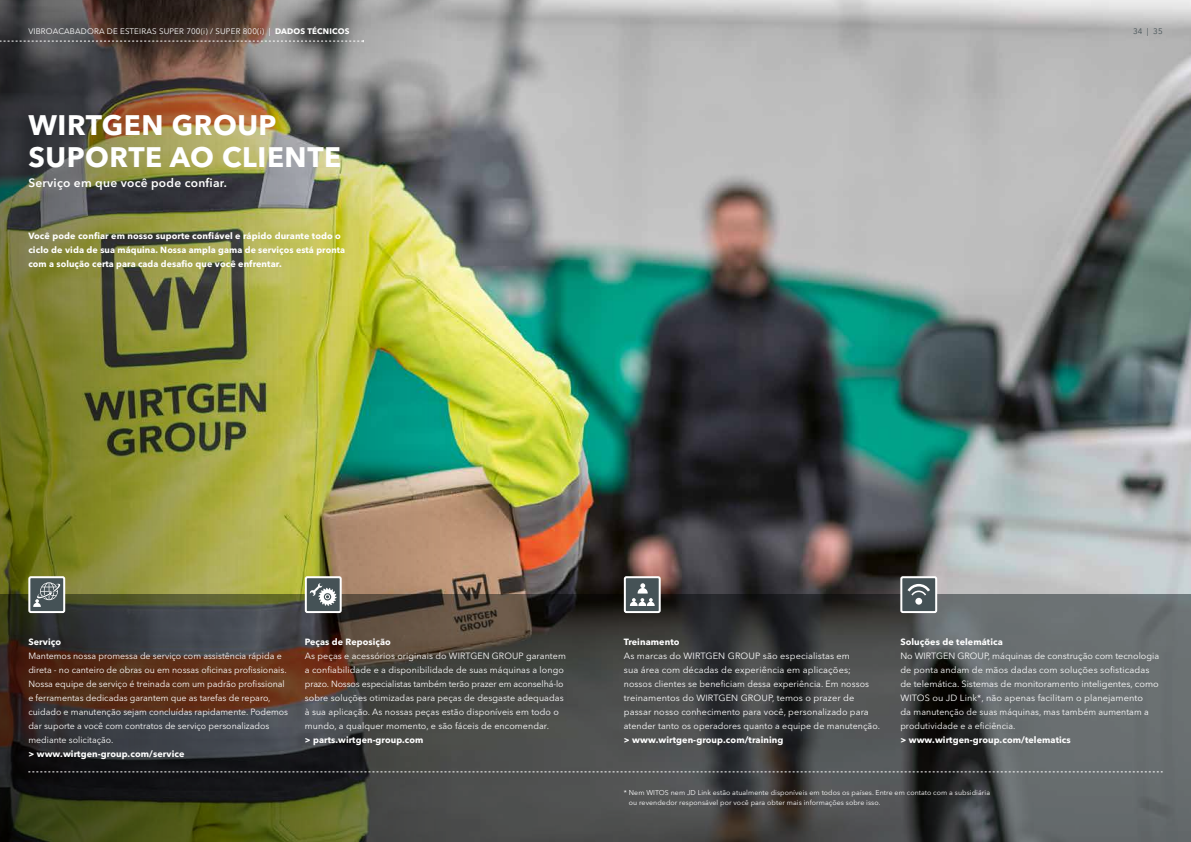
<style>
.page{position:relative;width:1191px;height:842px;background:#fff}
.page>*{position:absolute;margin:0;border:0;box-sizing:border-box;transform-origin:0 0}
.t1{font:700 28px/32px "Avenir Next LT Pro";letter-spacing:.02em;color:#fff}
.t2{font:600 12px "Avenir Next LT Pro";letter-spacing:.02em;color:#fff}
.t3{font:9px/14px "Avenir Next LT Pro";letter-spacing:.01em;color:#fff}
.t4{font:700 9px/14px "Avenir Next LT Pro";letter-spacing:.01em;color:#fff}
.t5{font:8px "Avenir Next LT Pro";letter-spacing:.02em;color:#fff}
.t6{font:8px "Avenir Next LT Pro";color:#455256}
.t7{font:7px/10px "Avenir Next LT Pro";letter-spacing:.01em;color:#fff}
.s1{font-weight:700}
</style>
<div class="page">
<img style="left:452px;top:0;width:739px;height:595px">
<img style="left:0;top:0;width:452px;height:595px">
<svg style="left:0;top:595px;width:1191px;height:247px;background:#484742"></svg>
<div style="left:29px;top:577px;width:35px;height:35px;background:#455256;border-radius:2px"></div>
<div style="left:28px;top:576px;width:37px;height:37px;border:2px solid #fff;border-radius:2px"></div>
<svg style="left:33px;top:582px;width:28px;height:25px"></svg>
<div style="left:625px;top:577px;width:34px;height:35px;background:#455256;border-radius:2px"></div>
<div style="left:624px;top:576px;width:36px;height:37px;border:2px solid #fff;border-radius:2px"></div>
<svg style="left:630px;top:583px;width:24px;height:23px"></svg>
<div style="left:306px;top:577px;width:35px;height:35px;background:#455256;border-radius:2px"></div>
<div style="left:305px;top:576px;width:37px;height:37px;border:2px solid #fff;border-radius:2px"></div>
<svg style="left:310px;top:583px;width:27px;height:23px"></svg>
<div style="left:901px;top:577px;width:35px;height:35px;background:#455256;border-radius:2px"></div>
<div style="left:900px;top:576px;width:37px;height:37px;border:2px solid #fff;border-radius:2px"></div>
<div style="left:915px;top:598px;width:7px;height:7px;background:#fff;border-radius:50%"></div>
<svg style="left:907px;top:584px;width:23px;height:11px"></svg>
<svg style="left:28px;top:772px;width:1134px;height:1px"></svg>
<svg style="left:0;top:40px;width:364px;height:2px"></svg>
<p class="t5" style="left:28px;top:27px;width:323px">VIBROACABADORA DE ESTEIRAS SUPER 700(i) / SUPER 800(i) | <span class="s1">DADOS TÉCNICOS</span></p>
<p class="t6" style="left:1133px;top:27px;width:31px">34 | 35</p>
<h1 class="t1" style="left:28px;top:108px;width:314px">WIRTGEN GROUP<br>SUPORTE AO CLIENTE</h1>
<h2 class="t2" style="left:28px;top:175px;width:200px">Serviço em que você pode confiar.</h2>
<p class="t4" style="left:28px;top:229px;width:318px">Você pode confiar em nosso suporte confiável e rápido durante todo o ciclo de vida de sua máquina. Nossa ampla gama de serviços está pronta com a solução certa para cada desafio que você enfrentar.</p>
<p class="t4" style="left:28px;top:635px;width:34px">Serviço</p>
<p class="t3" style="left:28px;top:649px;width:261px">Mantemos nossa promessa de serviço com assistência rápida e direta - no canteiro de obras ou em nossas oficinas profissionais.<br>Nossa equipe de serviço é treinada com um padrão profissional e ferramentas dedicadas garantem que as tarefas de reparo, cuidado e manutenção sejam concluídas rapidamente. Podemos dar suporte a você com contratos de serviço personalizados mediante solicitação.</p>
<p class="t4" style="left:28px;top:747px;width:158px">&gt; www.wirtgen-group.com/service</p>
<p class="t4" style="left:305px;top:635px;width:88px">Peças de Reposição</p>
<p class="t3" style="left:305px;top:649px;width:262px">As peças e acessórios originais do WIRTGEN GROUP garantem a confiabilidade e a disponibilidade de suas máquinas a longo prazo. Nossos especialistas também terão prazer em aconselhá-lo sobre soluções otimizadas para peças de desgaste adequadas à sua aplicação. As nossas peças estão disponíveis em todo o mundo, a qualquer momento, e são fáceis de encomendar.</p>
<p class="t4" style="left:305px;top:733px;width:120px">&gt; parts.wirtgen-group.com</p>
<p class="t4" style="left:624px;top:635px;width:57px">Treinamento</p>
<p class="t3" style="left:624px;top:649px;width:258px">As marcas do WIRTGEN GROUP são especialistas em<br>sua área com décadas de experiência em aplicações; nossos clientes se beneficiam dessa experiência. Em nossos treinamentos do WIRTGEN GROUP, temos o prazer de passar nosso conhecimento para você, personalizado para atender tanto os operadores quanto a equipe de manutenção.</p>
<p class="t4" style="left:624px;top:733px;width:161px">&gt; www.wirtgen-group.com/training</p>
<p class="t4" style="left:900px;top:635px;width:104px">Soluções de telemática</p>
<p class="t3" style="left:900px;top:649px;width:260px">No WIRTGEN GROUP, máquinas de construção com tecnologia de ponta andam de mãos dadas com soluções sofisticadas de telemática. Sistemas de monitoramento inteligentes, como WITOS ou JD Link*, não apenas facilitam o planejamento<br>da manutenção de suas máquinas, mas também aumentam a produtividade e a eficiência.</p>
<p class="t4" style="left:900px;top:733px;width:172px">&gt; www.wirtgen-group.com/telematics</p>
<p class="t7" style="left:629px;top:788px;width:363px;text-indent:-5px">* Nem WITOS nem JD Link estão atualmente disponíveis em todos os países. Entre em contato com a subsidiária ou revendedor responsável por você para obter mais informações sobre isso.</p>
</div>
